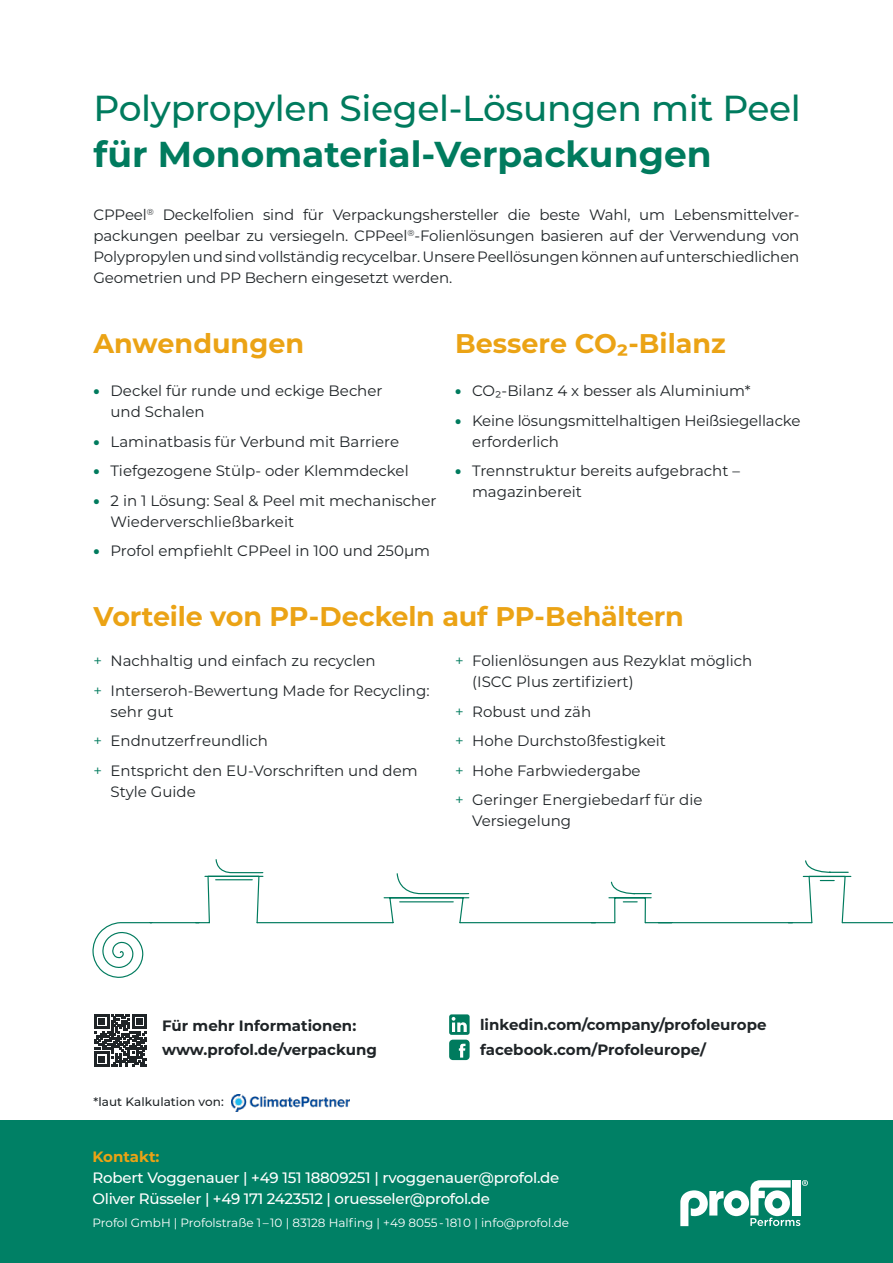
<style>
.page{position:relative;width:893px;height:1263px;background:#fff}
.page>*{position:absolute;margin:0;border:0;box-sizing:border-box;transform-origin:0 0}
.t1{font:500 36px "Montserrat";letter-spacing:-.01em;color:#007b5e}
.t2{font:700 36px "Montserrat";color:#007b5e}
.t3{font:700 27px "Montserrat";letter-spacing:-.005em;color:#eba315}
.t4{font:15px/21px "Montserrat";color:#1f2427}
.t5{font:700 15px/24.3px "Montserrat";color:#1f2427}
.t6{font:500 15px/21px "Montserrat";letter-spacing:-.02em;color:#fff}
.t7{font:700 15px "Montserrat";color:#eba315}
.t8{font:12px "Montserrat";color:#fff}
.t9{font:500 12px "Montserrat";letter-spacing:.005em;color:#1f2427}
.s1{font-weight:900;color:#007b5e}
.s2{color:#007b5e}
</style>
<div class="page">
<div style="left:0;top:1120px;width:893px;height:143px;background:#008065"></div>
<svg style="left:94px;top:1014px;width:53px;height:52px"></svg>
<svg style="left:680px;top:1180px;width:128px;height:46px"></svg>
<svg style="left:449px;top:1014px;width:21px;height:46px"></svg>
<img style="left:231px;top:1094px;width:118px;height:17px">
<svg style="left:92px;top:859px;width:801px;height:119px"></svg>
<svg style="left:802px;top:859px;width:50px;height:65px"></svg>
<h1 class="t1" style="left:94px;top:83px;width:709px">Polypropylen Siegel-Lösungen mit Peel</h1>
<h1 class="t2" style="left:94px;top:128px;width:620px">für Monomaterial-Verpackungen</h1>
<p class="t4" style="left:94px;top:204px;width:707px;text-align:justify">CPPeel<sup>®</sup> Deckelfolien sind für Verpackungshersteller die beste Wahl, um Lebensmittelver&shy;packungen peelbar zu versiegeln. CPPeel<sup>®</sup>-Folienlösungen basieren auf der Verwendung von Polypropylen und sind vollständig recycelbar. Unsere Peellösungen können auf unterschiedlichen Geometrien und PP Bechern eingesetzt werden.</p>
<h2 class="t3" style="left:94px;top:324px;width:212px">Anwendungen</h2>
<h2 class="t3" style="left:455px;top:323px;width:272px">Bessere CO2-Bilanz</h2>
<p class="t4" style="left:111px;top:380px;width:274px;text-indent:-17px"><span class="s1">•</span> Deckel für runde und eckige Becher und Schalen</p>
<p class="t4" style="left:94px;top:430px;width:307px"><span class="s1">•</span> Laminatbasis für Verbund mit Barriere</p>
<p class="t4" style="left:94px;top:460px;width:317px"><span class="s1">•</span> Tiefgezogene Stülp- oder Klemmdeckel</p>
<p class="t4" style="left:111px;top:489px;width:327px;text-indent:-17px"><span class="s1">•</span> 2 in 1 Lösung: Seal &amp; Peel mit mechanischer<br>Wiederverschließbarkeit</p>
<p class="t4" style="left:94px;top:540px;width:338px"><span class="s1">•</span> Profol empfiehlt CPPeel in 100 und 250μm</p>
<p class="t4" style="left:455px;top:380px;width:297px"><span class="s1">•</span> CO2-Bilanz 4 x besser als Aluminium*</p>
<p class="t4" style="left:472px;top:409px;width:330px;text-indent:-17px"><span class="s1">•</span> Keine lösungsmittelhaltigen Heißsiegellacke erforderlich</p>
<p class="t4" style="left:472px;top:460px;width:269px;text-indent:-17px"><span class="s1">•</span> Trennstruktur bereits aufgebracht – magazinbereit</p>
<h2 class="t3" style="left:94px;top:596px;width:592px">Vorteile von PP-Deckeln auf PP-Behältern</h2>
<p class="t4" style="left:94px;top:646px;width:337px;line-height:29.5px"><span class="s2">+</span> Nachhaltig und einfach zu recyclen<br><span class="s2">+</span> Interseroh-Bewertung Made for Recycling:</p>
<p class="t4" style="left:94px;top:696px;width:326px;line-height:29.5px;text-indent:17px">sehr gut<br><span class="s2">+</span> Endnutzerfreundlich<br><span class="s2">+</span> Entspricht den EU-Vorschriften und dem</p>
<p class="t4" style="left:111px;top:780px;width:87px">Style Guide</p>
<p class="t4" style="left:472px;top:650px;width:282px;text-indent:-17px"><span class="s2">+</span> Folienlösungen aus Rezyklat möglich (ISCC Plus zertifiziert)</p>
<p class="t4" style="left:455px;top:696px;width:249px;line-height:29.5px"><span class="s2">+</span> Robust und zäh<br><span class="s2">+</span> Hohe Durchstoßfestigkeit<br><span class="s2">+</span> Hohe Farbwiedergabe<br><span class="s2">+</span> Geringer Energiebedarf für die</p>
<p class="t4" style="left:472px;top:810px;width:101px">Versiegelung</p>
<p class="t5" style="left:162px;top:1012px;width:216px">Für mehr Informationen: www.profol.de/verpackung</p>
<p class="t5" style="left:480px;top:1012px;width:288px">linkedin.com/company/profoleurope facebook.com/Profoleurope/</p>
<p class="t9" style="left:94px;top:1093px;width:132px">*laut Kalkulation von:</p>
<p class="t7" style="left:92px;top:1145px;width:69px">Kontakt:</p>
<p class="t6" style="left:92px;top:1166px;width:468px">Robert Voggenauer | +49 151 18809251 | rvoggenauer@profol.de<br>Oliver Rüsseler | +49 171 2423512 | oruesseler@profol.de</p>
<p class="t8" style="left:92px;top:1214px;width:478px">Profol GmbH | Profolstraße 1 – 10 | 83128 Halfing | +49 8055 - 181 0 | info@profol.de</p>
</div>
